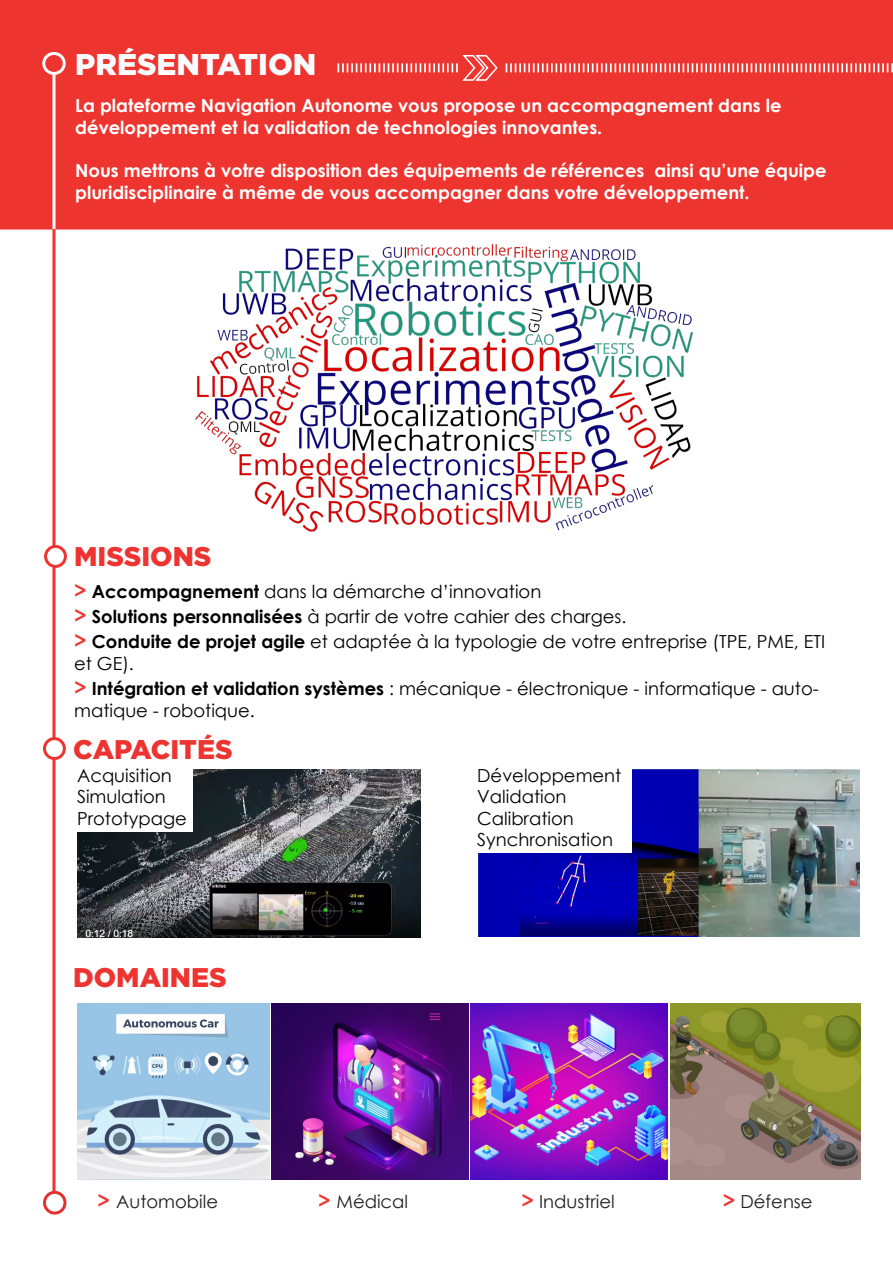
<style>
.page{position:relative;width:893px;height:1263px;background:#fff}
.page>*{position:absolute;margin:0;border:0;box-sizing:border-box;transform-origin:0 0}
.t1{font:900 30px "Gotham";color:#f9fcfe}
.t2{font:900 27px "Gotham";color:#ee3431}
.t3{font:18px/21.6px "Century Gothic";color:#000001}
.t4{font:700 18px/21.6px "Century Gothic";color:#fff}
.t5{font:18px "Century Gothic";color:#231f20}
.s1{font-weight:700;font-size:21px;color:#ee3732}
.s2{font-weight:700}
</style>
<div class="page">
<img style="left:478px;top:769px;width:381px;height:168px">
<img style="left:78px;top:769px;width:343px;height:168px">
<div style="left:1px;top:1px;width:891px;height:228px;background:#ee342f"></div>
<div style="left:0;top:0;width:893px;height:230px;border:2px solid #ee342f"></div>
<svg style="left:52px;top:229px;width:4px;height:962px;background:#f16663"></svg>
<svg style="left:44px;top:53px;width:20px;height:20px"></svg>
<div style="left:42px;top:52px;width:24px;height:23px;border:3px solid #fff;border-radius:50%"></div>
<div style="left:46px;top:546px;width:19px;height:20px;background:#fff;border-radius:50%"></div>
<div style="left:44px;top:545px;width:23px;height:23px;border:3px solid #ee3431;border-radius:50%"></div>
<div style="left:43px;top:1191px;width:23px;height:23px;border:3px solid #e0332f;border-radius:50%"></div>
<img style="left:195px;top:244px;width:498px;height:288px">
<svg style="left:52px;top:75px;width:4px;height:154px"></svg>
<img style="left:471px;top:1004px;width:197px;height:175px">
<img style="left:77px;top:1004px;width:192px;height:175px">
<img style="left:272px;top:1004px;width:197px;height:175px">
<div style="left:45px;top:738px;width:19px;height:20px;background:#fff;border-radius:50%"></div>
<div style="left:43px;top:737px;width:23px;height:23px;border:3px solid #ee3431;border-radius:50%"></div>
<img style="left:670px;top:1004px;width:190px;height:175px">
<svg style="left:506px;top:63px;width:387px;height:9px"></svg>
<svg style="left:338px;top:55px;width:160px;height:26px"></svg>
<div style="left:77px;top:768px;width:116px;height:64px;background:#fff"></div>
<div style="left:477px;top:768px;width:154px;height:85px;background:#fff"></div>
<p class="t1" style="left:75px;top:43px;width:243px">PRÉSENTATION</p>
<p class="t4" style="left:75px;top:94px;width:708px">La plateforme Navigation Autonome vous propose un accompagnement dans le développement et la validation de technologies innovantes.</p>
<p class="t4" style="left:75px;top:159px;width:753px">Nous mettrons à votre disposition des équipements de références ainsi qu’une équipe pluridisciplinaire à même de vous accompagner dans votre développement.</p>
<p class="t2" style="left:74px;top:538px;width:139px">MISSIONS</p>
<p class="t3" style="left:74px;top:580px;width:469px"><span class="s1">&gt;</span> <span class="s2">Accompagnement</span> dans la démarche d’innovation</p>
<p class="t3" style="left:74px;top:605px;width:554px"><span class="s1">&gt;</span> <span class="s2">Solutions personnalisées</span> à partir de votre cahier des charges.</p>
<p class="t3" style="left:74px;top:630px;width:752px"><span class="s1">&gt;</span> <span class="s2">Conduite de projet agile</span> et adaptée à la typologie de votre entreprise (TPE, PME, ETI et GE).</p>
<p class="t3" style="left:74px;top:677px;width:746px"><span class="s1">&gt;</span> <span class="s2">Intégration et validation systèmes</span> : mécanique - électronique - informatique - auto&shy;matique - robotique.</p>
<p class="t2" style="left:73px;top:730px;width:161px">CAPACITÉS</p>
<p class="t3" style="left:77px;top:764px;width:96px">Acquisition</p>
<p class="t3" style="left:77px;top:786px;width:90px">Simulation</p>
<p class="t3" style="left:77px;top:807px;width:111px">Prototypage</p>
<p class="t2" style="left:73px;top:959px;width:155px">DOMAINES</p>
<p class="t3" style="left:477px;top:764px;width:146px">Développement</p>
<p class="t3" style="left:477px;top:785px;width:91px">Validation</p>
<p class="t3" style="left:477px;top:807px;width:98px">Calibration</p>
<p class="t3" style="left:477px;top:829px;width:137px">Synchronisation</p>
<p class="t5" style="left:98px;top:1189px;width:122px"><span class="s1">&gt;</span> Automobile</p>
<p class="t5" style="left:318px;top:1189px;width:92px"><span class="s1">&gt;</span> Médical</p>
<p class="t5" style="left:723px;top:1188px;width:91px"><span class="s1">&gt;</span> Défense</p>
<p class="t5" style="left:521px;top:1189px;width:95px"><span class="s1">&gt;</span> Industriel</p>
</div>
